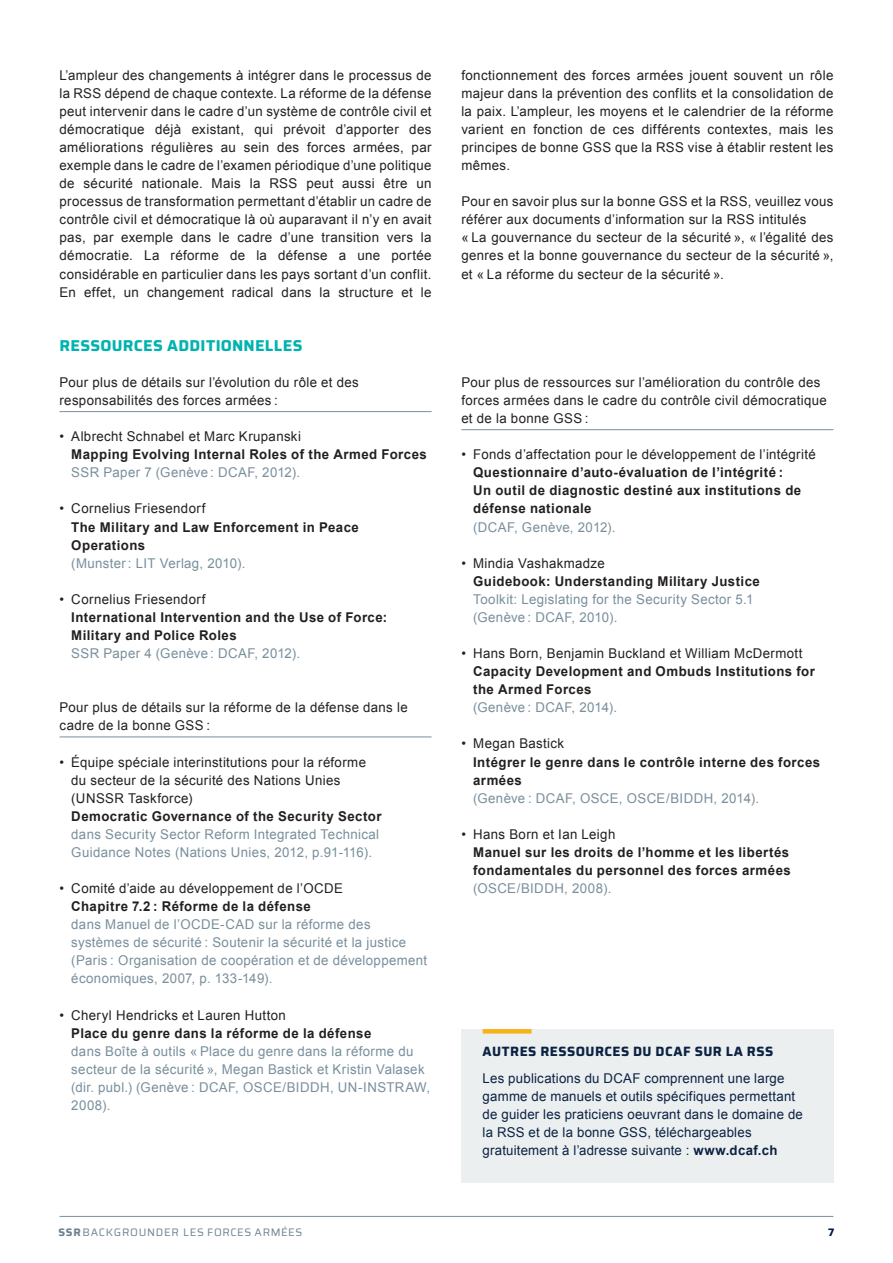
<style>
.page{position:relative;width:893px;height:1263px;background:#fff}
.page>*{position:absolute;margin:0;border:0;box-sizing:border-box;transform-origin:0 0}
.t1{font:700 15.75px "Saira";letter-spacing:.015em;color:#00b3b0}
.t2{font:13.5px/18px "Arial";letter-spacing:.025em;color:#231f20}
.t3{font:13.5px/18.1px "Arial";letter-spacing:.025em;color:#798f9c}
.t4{font:700 13.5px/18.1px "Arial";letter-spacing:.035em;color:#231f20}
.t5{font:13.5px/18.1px "Arial";letter-spacing:.015em;color:#0c2243}
.t6{font:700 13.5px "Saira";letter-spacing:.035em;color:#0c2243}
.t7{font:10.8px "Saira";letter-spacing:.065em;color:#6f838f}
.t8{font:700 10.8px "Saira";color:#001748}
.s1{font-weight:700}
</style>
<div class="page">
<hr style="left:60px;top:1216px;width:773px;height:1px;background:#798f9c">
<hr style="left:60px;top:411px;width:372px;height:1px;background:#798f9c">
<hr style="left:60px;top:737px;width:372px;height:1px;background:#798f9c">
<hr style="left:461px;top:429px;width:372px;height:1px;background:#798f9c">
<div style="left:461px;top:1029px;width:372px;height:153px;background:#ebeff0"></div>
<svg style="left:483px;top:1029px;width:48px;height:4px"></svg>
<p class="t2" style="left:60px;top:66px;width:374px;text-align:justify">L’ampleur des changements à intégrer dans le processus de la RSS dépend de chaque contexte. La réforme de la défense peut intervenir dans le cadre d’un système de contrôle civil et démocratique déjà existant, qui prévoit d’apporter des améliorations régulières au sein des forces armées, par exemple dans le cadre de l’examen périodique d’une politique de sécurité nationale. Mais la RSS peut aussi être un processus de transformation permettant d’établir un cadre de contrôle civil et démocratique là où auparavant il n’y en avait pas, par exemple dans le cadre d’une transition vers la démocratie. La réforme de la défense a une portée considérable en particulier dans les pays sortant d’un conflit.<br>En effet, un changement radical dans la structure et le</p>
<p class="t2" style="left:461px;top:66px;width:374px;text-align:justify">fonctionnement des forces armées jouent souvent un rôle majeur dans la prévention des conflits et la consolidation de la paix. L’ampleur, les moyens et le calendrier de la réforme varient en fonction de ces différents contextes, mais les principes de bonne GSS que la RSS vise à établir restent les mêmes.</p>
<p class="t2" style="left:461px;top:193px;width:374px">Pour en savoir plus sur la bonne GSS et la RSS, veuillez vous référer aux documents d’information sur la RSS intitulés<br>« La gouvernance du secteur de la sécurité », « l’égalité des genres et la bonne gouvernance du secteur de la sécurité », et « La réforme du secteur de la sécurité ».</p>
<p class="t1" style="left:60px;top:333px;width:245px">RESSOURCES ADDITIONNELLES</p>
<p class="t2" style="left:60px;top:373px;width:301px">Pour plus de détails sur l’évolution du rôle et des responsabilités des forces armées :</p>
<p class="t2" style="left:60px;top:428px;width:243px">• Albrecht Schnabel et Marc Krupanski</p>
<p class="t4" style="left:71px;top:446px;width:357px">Mapping Evolving Internal Roles of the Armed Forces</p>
<p class="t3" style="left:71px;top:464px;width:230px">SSR Paper 7 (Genève : DCAF, 2012).</p>
<p class="t2" style="left:60px;top:500px;width:147px">• Cornelius Friesendorf</p>
<p class="t4" style="left:71px;top:518px;width:289px">The Military and Law Enforcement in Peace<br>Operations</p>
<p class="t3" style="left:71px;top:554px;width:176px">(Munster: LIT Verlag, 2010).</p>
<p class="t2" style="left:60px;top:590px;width:147px">• Cornelius Friesendorf</p>
<p class="t4" style="left:71px;top:608px;width:317px">International Intervention and the Use of Force:<br>Military and Police Roles</p>
<p class="t3" style="left:71px;top:644px;width:230px">SSR Paper 4 (Genève : DCAF, 2012).</p>
<p class="t2" style="left:60px;top:699px;width:350px">Pour plus de détails sur la réforme de la défense dans le cadre de la bonne GSS :</p>
<p class="t2" style="left:71px;top:753px;width:296px;text-indent:-12px">• Équipe spéciale interinstitutions pour la réforme du secteur de la sécurité des Nations Unies (UNSSR Taskforce)</p>
<p class="t4" style="left:71px;top:807px;width:312px">Democratic Governance of the Security Sector</p>
<p class="t3" style="left:71px;top:825px;width:309px">dans Security Sector Reform Integrated Technical<br>Guidance Notes (Nations Unies, 2012, p.91-116).</p>
<p class="t2" style="left:60px;top:879px;width:285px">• Comité d’aide au développement de l’OCDE</p>
<p class="t4" style="left:71px;top:898px;width:241px">Chapitre 7.2 : Réforme de la défense</p>
<p class="t3" style="left:71px;top:915px;width:357px">dans Manuel de l’OCDE-CAD sur la réforme des systèmes de sécurité : Soutenir la sécurité et la justice (Paris : Organisation de coopération et de développement économiques, 2007, p. 133-149).</p>
<p class="t2" style="left:60px;top:1006px;width:228px">• Cheryl Hendricks et Lauren Hutton</p>
<p class="t4" style="left:71px;top:1024px;width:302px">Place du genre dans la réforme de la défense</p>
<p class="t3" style="left:71px;top:1042px;width:360px">dans Boîte à outils « Place du genre dans la réforme du secteur de la sécurité », Megan Bastick et Kristin Valasek (dir. publ.) (Genève : DCAF, OSCE/BIDDH, UN-INSTRAW, 2008).</p>
<p class="t2" style="left:461px;top:373px;width:367px">Pour plus de ressources sur l’amélioration du contrôle des forces armées dans le cadre du contrôle civil démocratique et de la bonne GSS :</p>
<p class="t2" style="left:461px;top:446px;width:356px">• Fonds d’affectation pour le développement de l’intégrité</p>
<p class="t4" style="left:473px;top:464px;width:330px">Questionnaire d’auto-évaluation de l’intégrité :<br>Un outil de diagnostic destiné aux institutions de défense nationale</p>
<p class="t3" style="left:473px;top:518px;width:144px">(DCAF, Genève, 2012).</p>
<p class="t2" style="left:461px;top:554px;width:145px">• Mindia Vashakmadze</p>
<p class="t4" style="left:473px;top:572px;width:288px">Guidebook: Understanding Military Justice</p>
<p class="t3" style="left:473px;top:590px;width:282px">Toolkit: Legislating for the Security Sector 5.1 (Genève : DCAF, 2010).</p>
<p class="t2" style="left:461px;top:644px;width:343px">• Hans Born, Benjamin Buckland et William McDermott</p>
<p class="t4" style="left:473px;top:663px;width:343px">Capacity Development and Ombuds Institutions for the Armed Forces</p>
<p class="t3" style="left:473px;top:699px;width:145px">(Genève : DCAF, 2014).</p>
<p class="t2" style="left:461px;top:735px;width:104px">• Megan Bastick</p>
<p class="t4" style="left:473px;top:753px;width:348px">Intégrer le genre dans le contrôle interne des forces armées</p>
<p class="t3" style="left:473px;top:789px;width:287px">(Genève : DCAF, OSCE, OSCE/BIDDH, 2014).</p>
<p class="t2" style="left:461px;top:825px;width:155px">• Hans Born et Ian Leigh</p>
<p class="t4" style="left:473px;top:843px;width:319px">Manuel sur les droits de l’homme et les libertés fondamentales du personnel des forces armées</p>
<p class="t3" style="left:473px;top:879px;width:140px">(OSCE/BIDDH, 2008).</p>
<p class="t6" style="left:483px;top:1040px;width:292px">AUTRES RESSOURCES DU DCAF SUR LA RSS</p>
<p class="t5" style="left:483px;top:1069px;width:322px">Les publications du DCAF comprennent une large gamme de manuels et outils spécifiques permettant de guider les praticiens oeuvrant dans le domaine de la RSS et de la bonne GSS, téléchargeables gratuitement à l’adresse suivante : <span class="s1">www.dcaf.ch</span></p>
<p class="t7" style="left:58px;top:1224px;width:245px"><span class="s1">SSR</span> BACKGROUNDER LES FORCES ARMÉES</p>
<p class="t8" style="left:828px;top:1224px;width:8px">7</p>
</div>
